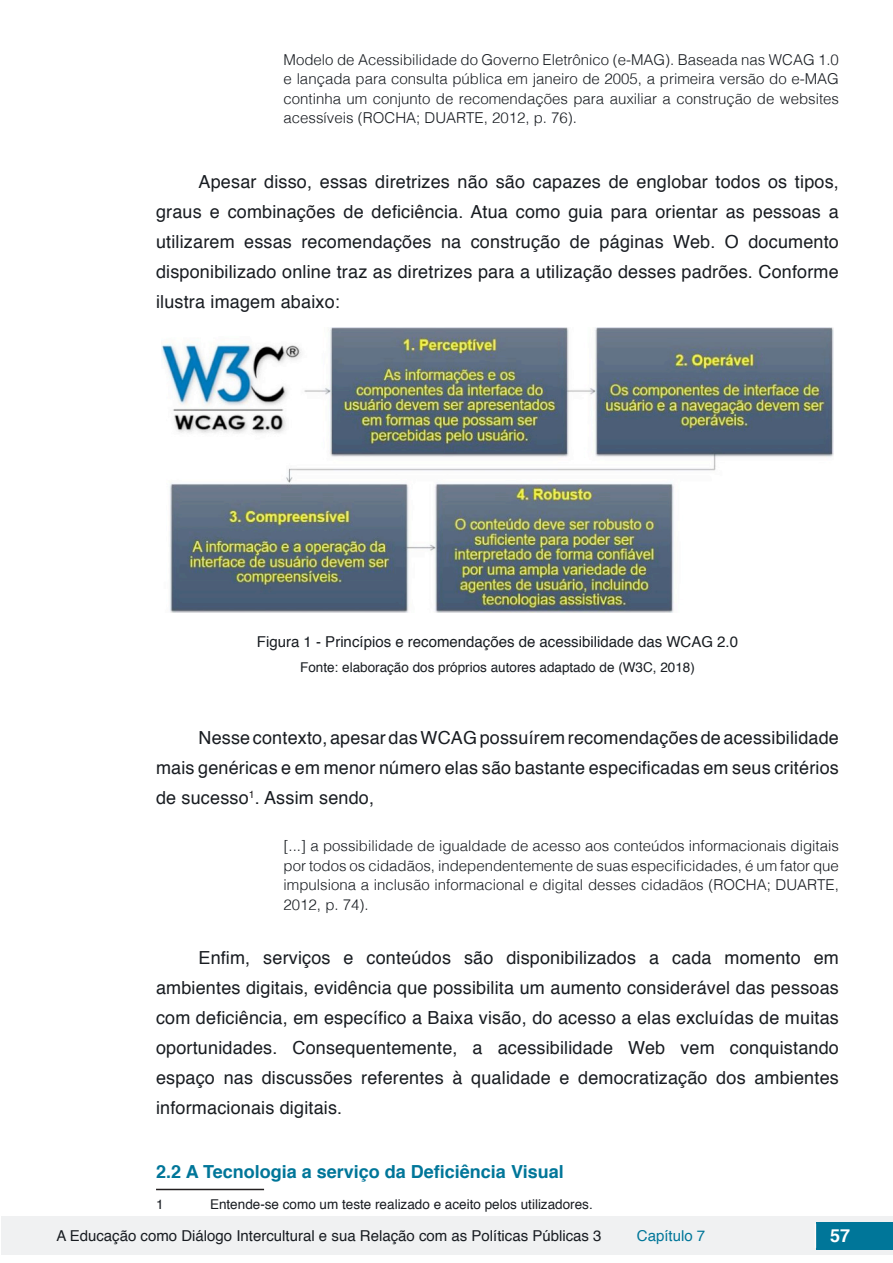
<style>
.page{position:relative;width:893px;height:1263px;background:#fff}
.page>*{position:absolute;margin:0;border:0;box-sizing:border-box;transform-origin:0 0}
.txt{font:18px/30px "Helvetica";letter-spacing:.01em;color:#181c21;text-align:justify}
.t1{font:700 18px "Helvetica";color:#007699}
.t2{font:700 18px "Helvetica";color:#fff}
.citacoes{font:300 15px/19.5px "Helvetica";color:#181c21;text-align:justify}
.ref_tabelas{font:15px "Helvetica";color:#181c21}
.t3{font:15px "Helvetica";color:#007699}
.nota_rdp{font:13.5px "Helvetica";color:#181c21}
.tab_fonte{font:13.5px "Helvetica";color:#181c21}
</style>
<div class="page">
<div style="left:1px;top:1216px;width:891px;height:38px;background:#f0f1f2"></div>
<div style="left:816px;top:1222px;width:77px;height:27px;background:#007699"></div>
<svg style="left:815px;top:1224px;width:1px;height:24px"></svg>
<img style="left:162px;top:328px;width:671px;height:284px">
<hr style="left:156px;top:1189px;width:108px;height:1px;background:#231f20">
<p class="citacoes" style="left:284px;top:49px;width:557px">Modelo de Acessibilidade do Governo Eletrônico (e-MAG). Baseada nas WCAG 1.0 e lançada para consulta pública em janeiro de 2005, a primeira versão do e-MAG continha um conjunto de recomendações para auxiliar a construção de websites acessíveis (ROCHA; DUARTE, 2012, p. 76).</p>
<p class="txt" style="left:156px;top:167px;width:684px;text-indent:43px">Apesar disso, essas diretrizes não são capazes de englobar todos os tipos, graus e combinações de deficiência. Atua como guia para orientar as pessoas a utilizarem essas recomendações na construção de páginas Web. O documento disponibilizado online traz as diretrizes para a utilização desses padrões. Conforme ilustra imagem abaixo:</p>
<p class="ref_tabelas" style="left:257px;top:630px;width:483px">Figura 1 - Princípios e recomendações de acessibilidade das WCAG 2.0</p>
<p class="tab_fonte" style="left:300px;top:657px;width:396px">Fonte: elaboração dos próprios autores adaptado de (W3C, 2018)</p>
<p class="txt" style="left:156px;top:723px;width:684px;text-indent:43px">Nesse contexto, apesar das WCAG possuírem recomendações de acessibilidade mais genéricas e em menor número elas são bastante especificadas em seus critérios de sucesso<sup>1</sup>. Assim sendo,</p>
<p class="citacoes" style="left:284px;top:835px;width:557px">[...] a possibilidade de igualdade de acesso aos conteúdos informacionais digitais por todos os cidadãos, independentemente de suas especificidades, é um fator que impulsiona a inclusão informacional e digital desses cidadãos (ROCHA; DUARTE, 2012, p. 74).</p>
<p class="txt" style="left:156px;top:943px;width:684px;text-indent:43px">Enfim, serviços e conteúdos são disponibilizados a cada momento em ambientes digitais, evidência que possibilita um aumento considerável das pessoas com deficiência, em específico a Baixa visão, do acesso a elas excluídas de muitas oportunidades. Consequentemente, a acessibilidade Web vem conquistando espaço nas discussões referentes à qualidade e democratização dos ambientes informacionais digitais.</p>
<p class="t1" style="left:156px;top:1157px;width:409px">2.2 A Tecnologia a serviço da Deficiência Visual</p>
<p class="nota_rdp" style="left:156px;top:1194px;width:9px">1</p>
<p class="nota_rdp" style="left:210px;top:1194px;width:384px">Entende-se como um teste realizado e aceito pelos utilizadores.</p>
<p class="ref_tabelas" style="left:56px;top:1224px;width:547px">A Educação como Diálogo Intercultural e sua Relação com as Políticas Públicas 3</p>
<p class="t3" style="left:637px;top:1224px;width:70px">Capítulo 7</p>
<p class="t2" style="left:830px;top:1221px;width:22px">57</p>
</div>
